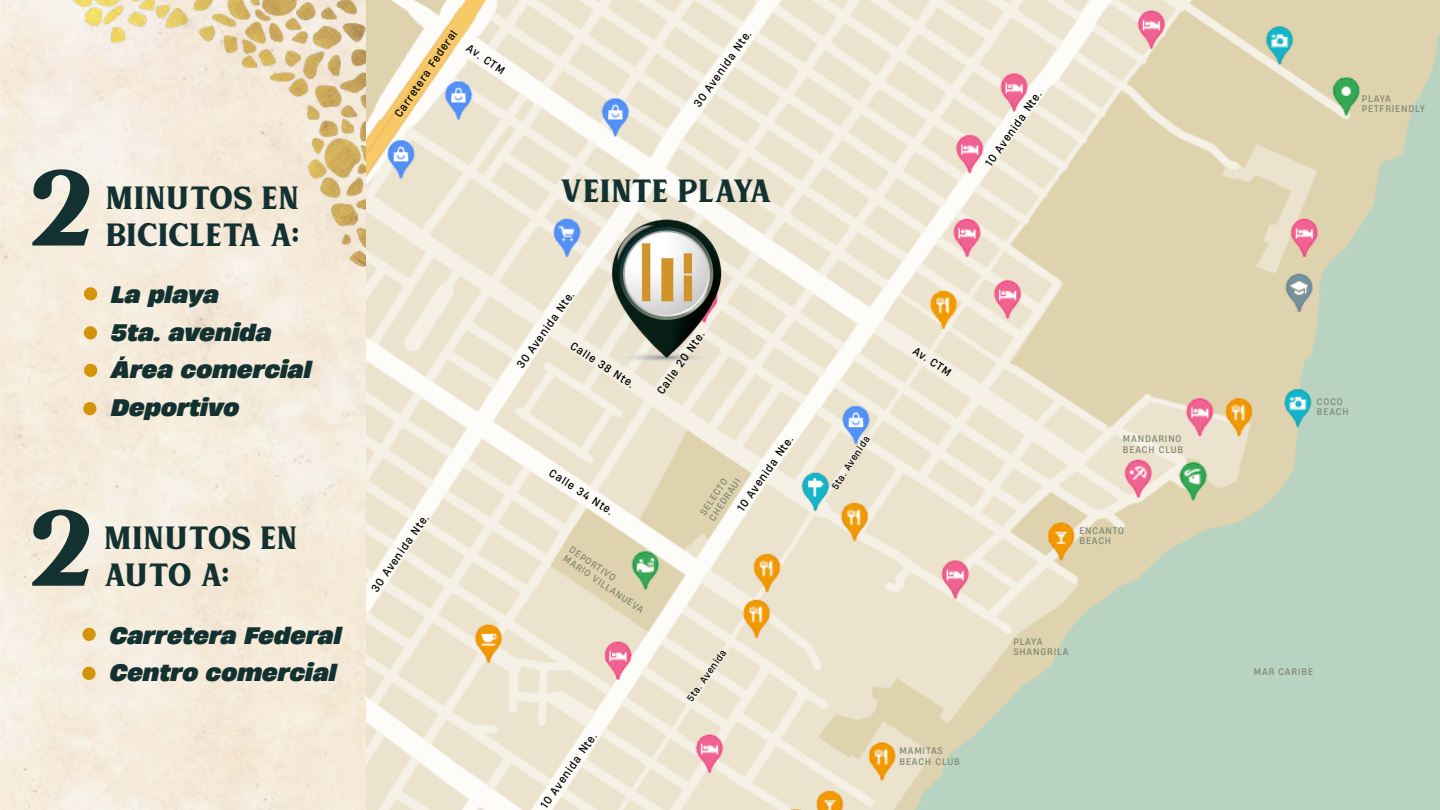
<style>
.page{position:relative;width:1440px;height:810px;background:#fff}
.page>*{position:absolute;margin:0;border:0;box-sizing:border-box;transform-origin:0 0}
.t1{font:150px "MUARADEMO";color:#133130}
.t2{font:45px/37.5px "MUARADEMO";color:#133130}
.t3{font:italic 800 22.5px/37.5px "Heading Now 77";color:#133130}
.t4{font:10.5px "Heading Now 64";color:#000}
.t5{font:9px/10.8px "Heading Now 64";letter-spacing:.1em;color:#7f8a72}
.t6{font:9px/10.8px "Heading Now 64";color:#7e8871}
.t7{font:9px "Heading Now 64";color:#000}
</style>
<div class="page">
<img style="left:0;top:0;width:1440px;height:810px">
<img style="left:42px;top:0;width:324px;height:338px">
<div style="left:84px;top:287px;width:13px;height:14px;background:#d3940a;border-radius:50%"></div>
<div style="left:82px;top:628px;width:14px;height:13px;background:#d3940a;border-radius:50%"></div>
<div style="left:84px;top:326px;width:13px;height:14px;background:#d3940a;border-radius:50%"></div>
<div style="left:82px;top:667px;width:14px;height:13px;background:#d3940a;border-radius:50%"></div>
<div style="left:84px;top:364px;width:13px;height:13px;background:#d3940a;border-radius:50%"></div>
<div style="left:83px;top:402px;width:14px;height:13px;background:#d3940a;border-radius:50%"></div>
<img style="left:583px;top:197px;width:167px;height:190px">
<p class="t4" style="left:391px;top:112px;width:104px;rotate:-56deg">Carretera Federal</p>
<p class="t4" style="left:472px;top:41px;width:45px;rotate:34deg">Av. CTM</p>
<p class="t4" style="left:690px;top:102px;width:93px;rotate:-55deg">30 Avenida Nte.</p>
<h1 class="t1" style="left:32px;top:106px;width:68px">2</h1>
<h2 class="t2" style="left:107px;top:174px;width:195px">MINUTOS EN</h2>
<h2 class="t2" style="left:561px;top:167px;width:214px">veinte playa</h2>
<h2 class="t2" style="left:107px;top:212px;width:196px">BICICLETA A:</h2>
<h3 class="t3" style="left:111px;top:275px;width:202px">La playa<br>5ta. avenida<br>Área comercial<br>Deportivo</h3>
<h1 class="t1" style="left:32px;top:446px;width:68px">2</h1>
<h2 class="t2" style="left:105px;top:515px;width:195px">MINUTOS EN<br>AUTO A:</h2>
<h3 class="t3" style="left:110px;top:616px;width:233px">Carretera Federal<br>Centro comercial</h3>
<p class="t4" style="left:368px;top:586px;width:93px;rotate:-55deg">30 Avenida Nte.</p>
<p class="t4" style="left:513px;top:363px;width:93px;rotate:-55deg">30 Avenida Nte.</p>
<p class="t4" style="left:576px;top:338px;width:75px;rotate:33deg">Calle 38 Nte.</p>
<p class="t4" style="left:653px;top:388px;width:75px;rotate:-55deg">Calle 20 Nte.</p>
<p class="t4" style="left:554px;top:465px;width:75px;rotate:33deg">Calle 34 Nte.</p>
<p class="t6" style="left:574px;top:544px;width:96px;rotate:34deg">DEPORTIVO<br>MARIO VILLANUEVA</p>
<p class="t4" style="left:537px;top:802px;width:90px;rotate:-55deg">10 Avenida Nte.</p>
<p class="t4" style="left:734px;top:505px;width:90px;rotate:-55deg">10 Avenida Nte.</p>
<p class="t5" style="left:698px;top:511px;width:50px;rotate:-56deg">SELECTO<br>CHEDRAUI</p>
<p class="t7" style="left:684px;top:697px;width:62px;rotate:-55deg">5ta. Avenida</p>
<p class="t4" style="left:982px;top:160px;width:90px;rotate:-55deg">10 Avenida Nte.</p>
<p class="t7" style="left:829px;top:485px;width:62px;rotate:-57deg">5ta. Avenida</p>
<p class="t4" style="left:918px;top:343px;width:45px;rotate:34deg">Av. CTM</p>
<p class="t5" style="left:899px;top:745px;width:62px">MAMITAS<br>BEACH CLUB</p>
<p class="t5" style="left:1123px;top:433px;width:62px">MANDARINO<br>BEACH CLUB</p>
<p class="t5" style="left:1079px;top:525px;width:46px">ENCANTO<br>BEACH</p>
<p class="t5" style="left:1013px;top:636px;width:56px">PLAYA<br>SHANGRILA</p>
<p class="t5" style="left:1362px;top:93px;width:65px">PLAYA<br>PETFRIENDLY</p>
<p class="t5" style="left:1317px;top:396px;width:33px">COCO<br>BEACH</p>
<p class="t5" style="left:1254px;top:666px;width:61px">MAR CARIBE</p>
</div>
